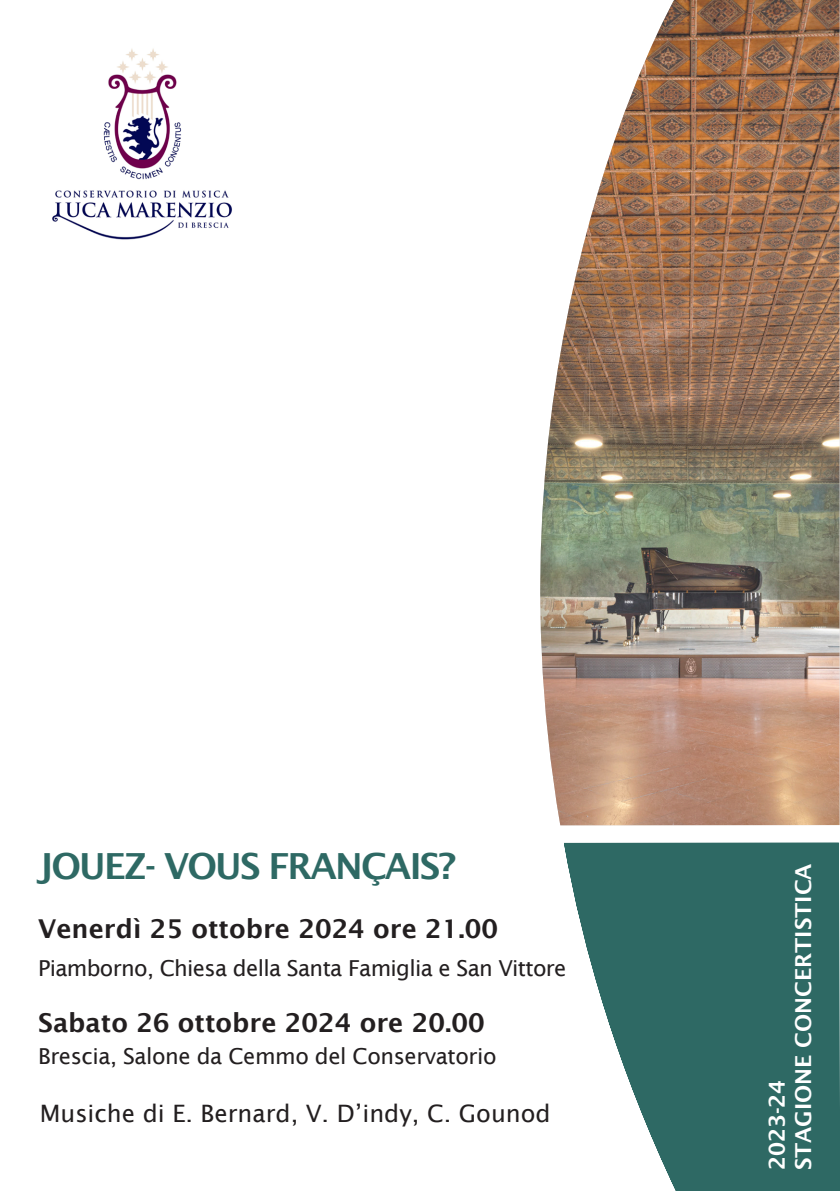
<style>
.page{position:relative;width:840px;height:1191px;background:#fff}
.page>*{position:absolute;margin:0;border:0;box-sizing:border-box;transform-origin:0 0}
.t1{font:600 36px "Lucida Sans";letter-spacing:-.05em;color:#2e6964}
.t2{font:600 26px "Lucida Sans";color:#231f20}
.t3{font:24px "Lucida Sans";color:#231f20}
.t4{font:22px "Lucida Sans";letter-spacing:-.03em;color:#231f20}
.t5{font:600 22px "Lucida Sans";color:#fff}
</style>
<div class="page">
<img style="left:52px;top:48px;width:180px;height:192px">
<svg style="left:564px;top:842px;width:275px;height:349px;fill:#2e6964"></svg>
<img style="left:540px;top:0;width:299px;height:825px">
<p class="t1" style="left:38px;top:845px;width:419px">JOUEZ- VOUS FRANÇAIS?</p>
<p class="t2" style="left:38px;top:914px;width:461px">Venerdì 25 ottobre 2024 ore 21.00</p>
<p class="t4" style="left:38px;top:955px;width:529px">Piamborno, Chiesa della Santa Famiglia e San Vittore</p>
<p class="t2" style="left:38px;top:1007px;width:448px">Sabato 26 ottobre 2024 ore 20.00</p>
<p class="t4" style="left:38px;top:1044px;width:459px">Brescia, Salone da Cemmo del Conservatorio</p>
<p class="t3" style="left:40px;top:1099px;width:512px">Musiche di E. Bernard, V. D’indy, C. Gounod</p>
<p class="t5" style="left:764px;top:1170px;width:92px;rotate:-90deg">2023-24</p>
<p class="t5" style="left:790px;top:1170px;width:308px;rotate:-90deg">STAGIONE CONCERTISTICA</p>
</div>
